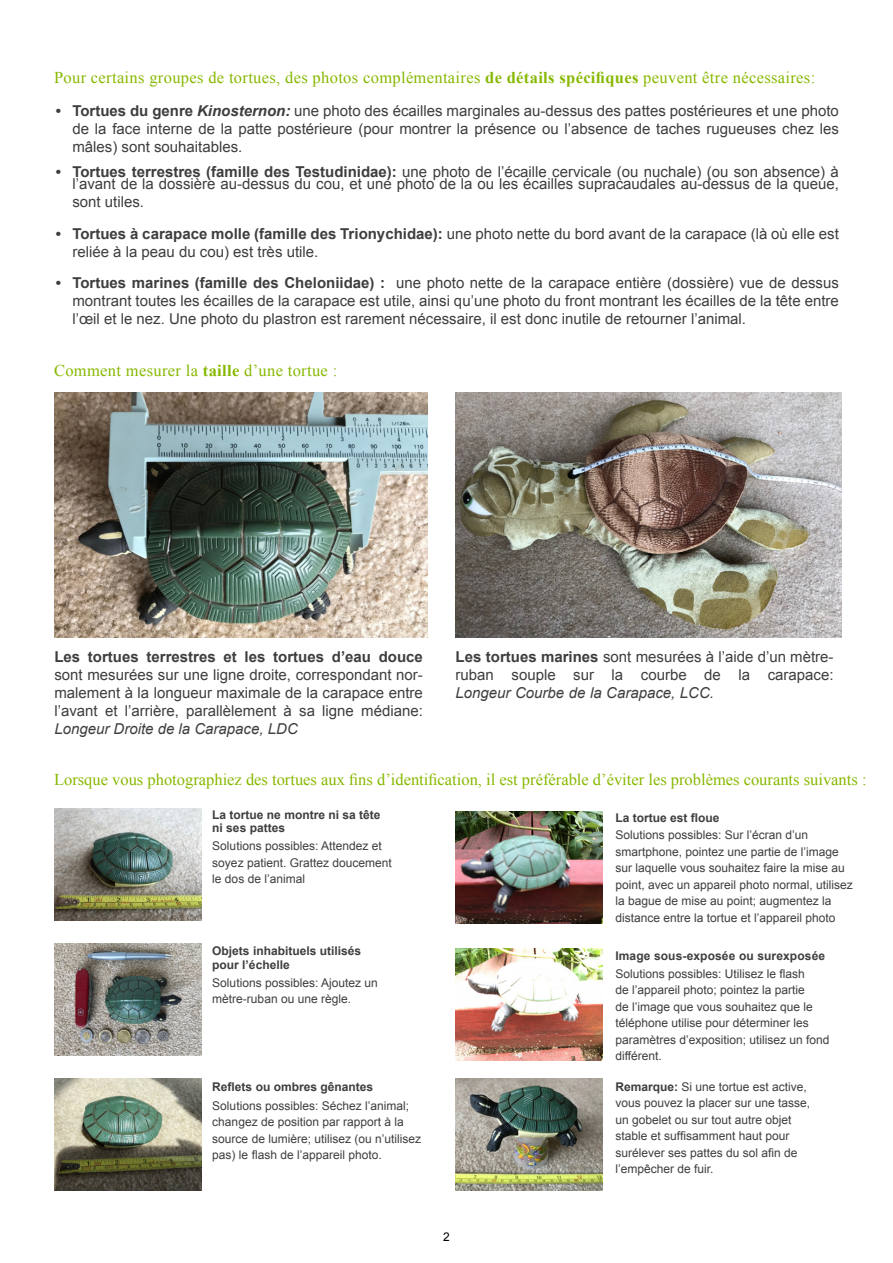
<style>
.page{position:relative;width:893px;height:1263px;background:#fff}
.page>*{position:absolute;margin:0;border:0;box-sizing:border-box;transform-origin:0 0}
.t1{font:16.5px "Times New Roman";letter-spacing:.02em;color:#87b800}
.t2{font:16.5px "Times New Roman";color:#87b800}
.t3{font:15px/18px "Arial";color:#3e3e3f;text-align:justify}
.t4{font:12px/16.5px "Arial";color:#3e3e3f}
.t5{font:700 12px/13.5px "Arial";color:#3e3e3f}
.t6{font:12px "Arial";color:#000}
.s1{font-weight:700}
.s2{font-weight:700;font-style:italic}
.s3{font-style:italic}
</style>
<div class="page">
<img style="left:54px;top:392px;width:374px;height:245px">
<img style="left:456px;top:392px;width:386px;height:245px">
<img style="left:54px;top:808px;width:148px;height:113px">
<img style="left:54px;top:943px;width:148px;height:113px">
<img style="left:54px;top:1079px;width:148px;height:112px">
<img style="left:455px;top:811px;width:148px;height:113px">
<img style="left:455px;top:948px;width:148px;height:112px">
<img style="left:455px;top:1078px;width:148px;height:113px">
<p class="t1" style="left:54px;top:67px;width:763px">Pour certains groupes de tortues, des photos complémentaires <span class="s1">de détails spécifiques</span> peuvent être nécessaires:</p>
<p class="t3" style="left:72px;top:102px;width:768px;text-indent:-16px"><span class="s1">• Tortues du genre</span> <span class="s2">Kinosternon:</span> une photo des écailles marginales au-dessus des pattes postérieures et une photo de la face interne de la patte postérieure (pour montrer la présence ou l’absence de taches rugueuses chez les mâles) sont souhaitables.</p>
<p class="t3" style="left:56px;top:166px;width:785px;line-height:12px;text-align:right"><span class="s1">• Tortues terrestres (famille des Testudinidae):</span> une photo de l’écaille cervicale (ou nuchale) (ou son absence) à l’avant de la dossière au-dessus du cou, et une photo de la ou les écailles supracaudales au-dessus de la queue,</p>
<p class="t3" style="left:72px;top:193px;width:73px">sont utiles.</p>
<p class="t3" style="left:72px;top:225px;width:768px;text-indent:-16px"><span class="s1">• Tortues à carapace molle (famille des Trionychidae):</span> une photo nette du bord avant de la carapace (là où elle est reliée à la peau du cou) est très utile.</p>
<p class="t3" style="left:72px;top:274px;width:768px;text-indent:-16px"><span class="s1">• Tortues marines (famille des Cheloniidae) :</span> une photo nette de la carapace entière (dossière) vue de dessus montrant toutes les écailles de la carapace est utile, ainsi qu’une photo du front montrant les écailles de la tête entre l’œil et le nez. Une photo du plastron est rarement nécessaire, il est donc inutile de retourner l’animal.</p>
<p class="t1" style="left:54px;top:359px;width:285px">Comment mesurer la <span class="s1">taille</span> d’une tortue :</p>
<p class="t3" style="left:54px;top:648px;width:370px"><span class="s1">Les tortues terrestres et les tortues d’eau douce </span>sont mesurées sur une ligne droite, correspondant nor&shy;malement à la longueur maximale de la carapace entre l’avant et l’arrière, parallèlement à sa ligne médiane:<br><span class="s3">Longeur Droite de la Carapace, LDC</span></p>
<p class="t3" style="left:456px;top:648px;width:380px"><span class="s1">Les tortues marines</span> sont mesurées à l’aide d’un mètre&shy;ruban souple sur la courbe de la carapace:<br><span class="s3">Longeur Courbe de la Carapace, LCC.</span></p>
<p class="t2" style="left:54px;top:768px;width:814px">Lorsque vous photographiez des tortues aux fins d’identification, il est préférable d’éviter les problèmes courants suivants :</p>
<p class="t5" style="left:212px;top:808px;width:170px">La tortue ne montre ni sa tête ni ses pattes</p>
<p class="t4" style="left:212px;top:838px;width:181px">Solutions possibles: Attendez et soyez patient. Grattez doucement le dos de l’animal</p>
<p class="t5" style="left:212px;top:945px;width:150px">Objets inhabituels utilisés pour l’échelle</p>
<p class="t4" style="left:212px;top:974px;width:167px">Solutions possibles: Ajoutez un mètre-ruban ou une règle.</p>
<p class="t5" style="left:212px;top:1080px;width:162px">Reflets ou ombres gênantes</p>
<p class="t4" style="left:212px;top:1097px;width:210px">Solutions possibles: Séchez l’animal; changez de position par rapport à la source de lumière; utilisez (ou n’utilisez pas) le flash de l’appareil photo.</p>
<p class="t6" style="left:443px;top:1229px;width:8px">2</p>
<p class="t5" style="left:615px;top:812px;width:106px">La tortue est floue</p>
<p class="t4" style="left:615px;top:827px;width:239px">Solutions possibles: Sur l’écran d’un smartphone, pointez une partie de l’image sur laquelle vous souhaitez faire la mise au point, avec un appareil photo normal, utilisez la bague de mise au point; augmentez la distance entre la tortue et l’appareil photo</p>
<p class="t5" style="left:615px;top:949px;width:211px">Image sous-exposée ou surexposée</p>
<p class="t4" style="left:615px;top:965px;width:216px">Solutions possibles: Utilisez le flash<br>de l’appareil photo; pointez la partie<br>de l’image que vous souhaitez que le téléphone utilise pour déterminer les paramètres d’exposition; utilisez un fond différent.</p>
<p class="t4" style="left:615px;top:1078px;width:196px"><span class="s1">Remarque:</span> Si une tortue est active, vous pouvez la placer sur une tasse, un gobelet ou sur tout autre objet stable et suffisamment haut pour surélever ses pattes du sol afin de l’empêcher de fuir.</p>
</div>
